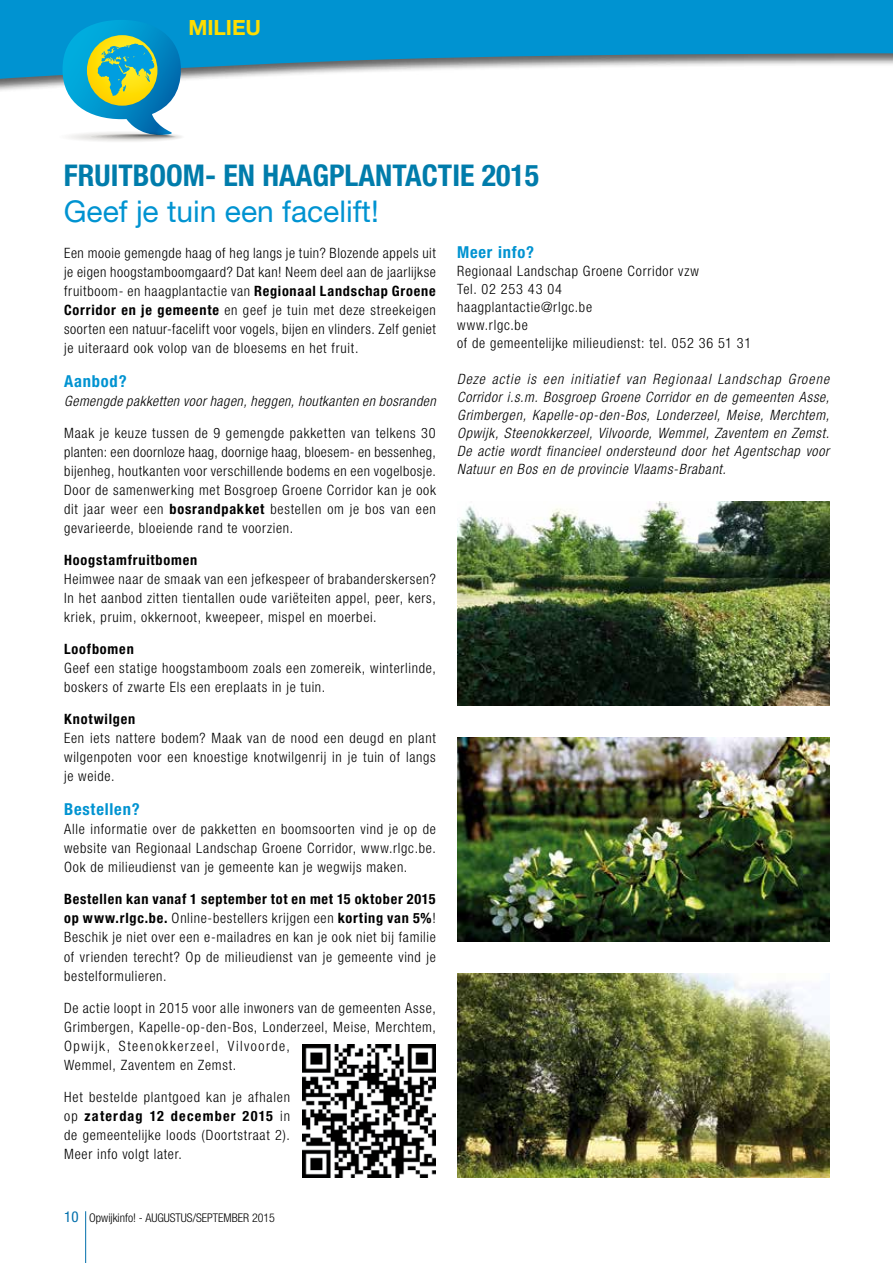
<style>
.page{position:relative;width:893px;height:1263px;background:#fff}
.page>*{position:absolute;margin:0;border:0;box-sizing:border-box;transform-origin:0 0}
.t1{font:700 condensed 30px "Helvetica Neue LT Std";color:#007cab}
.t2{font:30px "Helvetica Neue LT Std";color:#0093d1}
.t3{font:700 21px "Helvetica Neue LT Std";letter-spacing:-.005em;color:#fd0}
.t4{font:700 condensed 16.5px "Helvetica Neue LT Std";letter-spacing:.05em;color:#0093d1}
.t5{font:300 condensed 14.25px/19px "Helvetica Neue LT Std";letter-spacing:.05em;color:#000;text-align:justify}
.t6{font:italic 300 condensed 14.25px/18px "Helvetica Neue LT Std";letter-spacing:.04em;color:#000;text-align:justify}
.t7{font:700 condensed 14.25px "Helvetica Neue LT Std";letter-spacing:.055em;color:#000}
.t8{font:300 condensed 12px "Helvetica Neue LT Std";color:#000}
.s1{font-weight:700}
.s2{font-weight:400;font-size:15px;color:#006eab}
.s3{font-style:inherit}
</style>
<div class="page">
<svg style="left:0;top:0;width:892px;height:80px;background:#34a2d0"></svg>
<div style="left:62px;top:131px;width:122px;height:11px;background:#fafaf9;border-radius:50%"></div>
<div style="left:65px;top:132px;width:118px;height:10px;background:#f8f7f7;border-radius:50%"></div>
<div style="left:71px;top:132px;width:110px;height:9px;background:#f3f2f1;border-radius:50%"></div>
<div style="left:77px;top:133px;width:103px;height:8px;background:#eeedec;border-radius:50%"></div>
<div style="left:83px;top:134px;width:95px;height:6px;background:#e9e8e7;border-radius:50%"></div>
<svg style="left:63px;top:20px;width:118px;height:119px"></svg>
<img style="left:457px;top:502px;width:372px;height:204px">
<img style="left:457px;top:738px;width:372px;height:204px">
<img style="left:458px;top:974px;width:371px;height:204px">
<img style="left:303px;top:1045px;width:133px;height:133px">
<hr style="left:892px;top:0;width:1px;height:94px;background:#000;opacity:.6">
<hr style="left:85px;top:1211px;width:1px;height:52px;background:#006eab">
<h2 class="t3" style="left:189px;top:14px;width:74px">MILIEU</h2>
<h1 class="t1" style="left:64px;top:157px;width:477px">FRUITBOOM- EN HAAGPLANTACTIE 2015</h1>
<h1 class="t2" style="left:64px;top:194px;width:316px">Geef je tuin een facelift!</h1>
<p class="t4" style="left:457px;top:242px;width:79px">Meer info?</p>
<p class="t5" style="left:457px;top:262px;width:296px;line-height:18px;text-align:left">Regionaal Landschap Groene Corridor vzw<br>Tel. 02 253 43 04<br>haagplantactie@rlgc.be<br>www.rlgc.be<br>of de gemeentelijke milieudienst: tel. 052 36 51 31</p>
<p class="t6" style="left:457px;top:370px;width:374px">Deze actie is een initiatief van Regionaal Landschap Groene Corridor i.s.m. Bosgroep Groene Corridor en de gemeenten Asse, Grimbergen, Kapelle-op-den-Bos, Londerzeel, Meise, Merchtem, Opwijk, Steenokkerzeel, Vilvoorde, Wemmel, Zaventem en Zemst.<br>De actie wordt financieel ondersteund door het Agentschap voor Natuur en Bos en de provincie Vlaams-Brabant.</p>
<p class="t5" style="left:64px;top:243px;width:373px">Een mooie gemengde haag of heg langs je tuin? Blozende appels uit je eigen hoogstamboomgaard? Dat kan! Neem deel aan de jaarlijkse fruitboom- en haagplantactie van <span class="s1">Regionaal Landschap Groene Corridor en je gemeente</span> en geef je tuin met deze streekeigen soorten een natuur-facelift voor vogels, bijen en vlinders. Zelf geniet je uiteraard ook volop van de bloesems en het fruit.</p>
<p class="t4" style="left:64px;top:371px;width:64px">Aanbod?</p>
<p class="t6" style="left:64px;top:392px;width:373px">Gemengde pakketten voor hagen, heggen, houtkanten en bosranden</p>
<p class="t5" style="left:64px;top:423px;width:373px">Maak je keuze tussen de 9 gemengde pakketten van telkens 30 planten: een doornloze haag, doornige haag, bloesem- en bessenheg, bijenheg, houtkanten voor verschillende bodems en een vogelbosje.<br>Door de samenwerking met Bosgroep Groene Corridor kan je ook dit jaar weer een <span class="s1">bosrandpakket</span> bestellen om je bos van een gevarieerde, bloeiende rand te voorzien.</p>
<p class="t7" style="left:64px;top:551px;width:135px">Hoogstamfruitbomen</p>
<p class="t5" style="left:64px;top:569px;width:373px">Heimwee naar de smaak van een jefkespeer of brabanderskersen?<br>In het aanbod zitten tientallen oude variëteiten appel, peer, kers, kriek, pruim, okkernoot, kweepeer, mispel en moerbei.</p>
<p class="t7" style="left:64px;top:640px;width:71px">Loofbomen</p>
<p class="t5" style="left:64px;top:658px;width:373px">Geef een statige hoogstamboom zoals een zomereik, winterlinde, boskers of zwarte Els een ereplaats in je tuin.</p>
<p class="t7" style="left:64px;top:710px;width:73px">Knotwilgen</p>
<p class="t5" style="left:64px;top:729px;width:373px">Een iets nattere bodem? Maak van de nood een deugd en plant wilgenpoten voor een knoestige knotwilgenrij in je tuin of langs je weide.</p>
<p class="t4" style="left:64px;top:799px;width:77px">Bestellen?</p>
<p class="t5" style="left:64px;top:819px;width:373px">Alle informatie over de pakketten en boomsoorten vind je op de website van Regionaal Landschap Groene Corridor, www.rlgc.be.<br>Ook de milieudienst van je gemeente kan je wegwijs maken.</p>
<p class="t5" style="left:64px;top:890px;width:373px"><span class="s1">Bestellen kan vanaf 1 september tot en met 15 oktober 2015 op www.rlgc.be.</span> Online-bestellers krijgen een <span class="s1">korting van 5%</span>!<br>Beschik je niet over een e-mailadres en kan je ook niet bij familie of vrienden terecht? Op de milieudienst van je gemeente vind je bestelformulieren.</p>
<p class="t5" style="left:64px;top:998px;width:373px;text-align:left">De actie loopt in 2015 voor alle inwoners van de gemeenten Asse, Grimbergen, Kapelle-op-den-Bos, Londerzeel, Meise, Merchtem, Opwijk, Steenokkerzeel, Vilvoorde,<br>Wemmel, Zaventem en Zemst.</p>
<p class="t5" style="left:64px;top:1087px;width:227px">Het bestelde plantgoed kan je afhalen op <span class="s1">zaterdag 12 december 2015</span> in de gemeentelijke loods (Doortstraat 2).<br>Meer info volgt later.</p>
<p class="t8" style="left:64px;top:1211px;width:212px"><span class="s2">10</span> <span class="s3">Opwijkinfo! -</span> AUGUSTUS/SEPTEMBER 2015</p>
</div>
